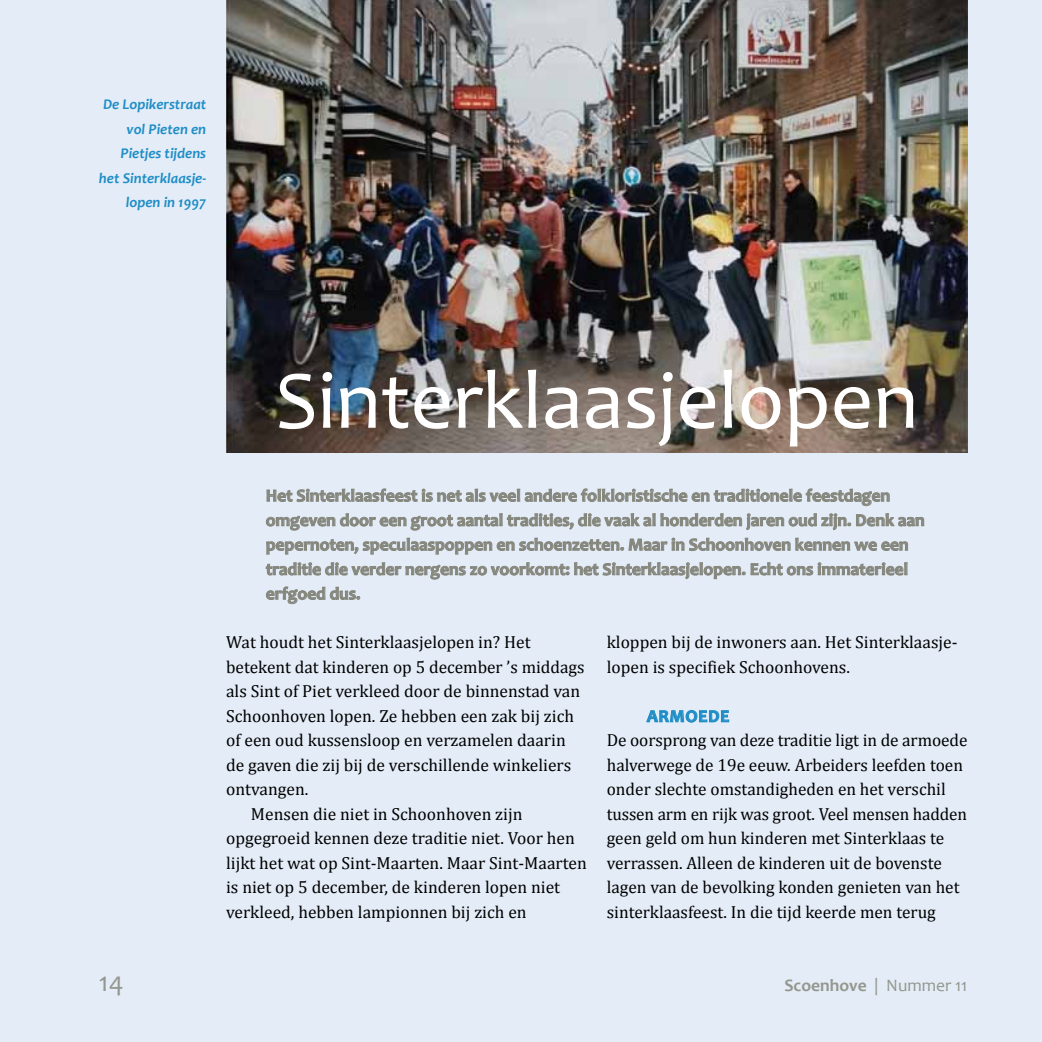
<style>
.page{position:relative;width:1042px;height:1042px;background:#e4ecf7}
.page>*{position:absolute;margin:0;border:0;box-sizing:border-box;transform-origin:0 0}
.t1{font:84px "Candara";letter-spacing:-.005em;color:#fff}
.t2{font:28px "Candara";color:#94978e}
.t3{font:17.5px/24.5px "Cambria";color:#000}
.t4{font:700 17.5px/24.5px "Candara";color:#85877d}
.t5{font:700 17.5px "Candara";color:#94978e}
.t6{font:700 17.5px "Candara";letter-spacing:.04em;color:#1f8ec6}
.t7{font:italic 700 14.88px/24.5px "Candara";color:#1f8ec6;text-align:right}
.s1{font-weight:400}
</style>
<div class="page">
<img style="left:226px;top:0;width:741px;height:452px">
<svg style="left:267px;top:489px;width:622px;height:17px"></svg>
<svg style="left:266px;top:513px;width:658px;height:17px"></svg>
<svg style="left:266px;top:538px;width:642px;height:16px"></svg>
<svg style="left:266px;top:562px;width:479px;height:17px"></svg>
<svg style="left:751px;top:562px;width:156px;height:13px"></svg>
<svg style="left:266px;top:587px;width:94px;height:17px"></svg>
<svg style="left:646px;top:710px;width:83px;height:12px"></svg>
<p class="t7" style="left:99px;top:92px;width:109px">De Lopikerstraat vol Pieten en<br>Pietjes tijdens het Sinterklaasje&shy;lopen in 1997</p>
<h1 class="t1" style="left:275px;top:350px;width:645px">Sinterklaasjelopen</h1>
<p class="t4" style="left:266px;top:483px;width:660px">Het Sinterklaasfeest is net als veel andere folkloristische en traditionele feestdagen omgeven door een groot aantal tradities, die vaak al honderden jaren oud zijn. Denk aan pepernoten, speculaaspoppen en schoenzetten. Maar in Schoonhoven kennen we een traditie die verder nergens zo voorkomt: het Sinterklaasjelopen. Echt ons immaterieel erfgoed dus.</p>
<p class="t3" style="left:226px;top:630px;width:306px">Wat houdt het Sinterklaasjelopen in? Het</p>
<p class="t3" style="left:226px;top:654px;width:360px">betekent dat kinderen op 5 december ’s middags</p>
<p class="t3" style="left:226px;top:679px;width:356px">als Sint of Piet verkleed door de binnenstad van</p>
<p class="t3" style="left:226px;top:703px;width:349px">Schoonhoven lopen. Ze hebben een zak bij zich</p>
<p class="t3" style="left:226px;top:728px;width:341px">of een oud kussensloop en verzamelen daarin</p>
<p class="t3" style="left:226px;top:752px;width:347px">de gaven die zij bij de verschillende winkeliers</p>
<p class="t3" style="left:226px;top:777px;width:84px">ontvangen.</p>
<p class="t3" style="left:251px;top:801px;width:273px">Mensen die niet in Schoonhoven zijn</p>
<p class="t3" style="left:226px;top:826px;width:350px">opgegroeid kennen deze traditie niet. Voor hen</p>
<p class="t3" style="left:226px;top:850px;width:362px">lijkt het wat op Sint-Maarten. Maar Sint-Maarten</p>
<p class="t3" style="left:226px;top:875px;width:336px">is niet op 5 december, de kinderen lopen niet</p>
<p class="t3" style="left:226px;top:899px;width:302px">verkleed, hebben lampionnen bij zich en</p>
<p class="t3" style="left:607px;top:630px;width:352px">kloppen bij de inwoners aan. Het Sinterklaasje&shy;lopen is specifiek Schoonhovens.</p>
<p class="t6" style="left:647px;top:705px;width:84px">Armoede</p>
<p class="t3" style="left:607px;top:728px;width:362px">De oorsprong van deze traditie ligt in de armoede halverwege de 19e eeuw. Arbeiders leefden toen onder slechte omstandigheden en het verschil tussen arm en rijk was groot. Veel mensen hadden geen geld om hun kinderen met Sinterklaas te verrassen. Alleen de kinderen uit de bovenste lagen van de bevolking konden genieten van het sinterklaasfeest. In die tijd keerde men terug</p>
<h2 class="t2" style="left:99px;top:965px;width:26px">14</h2>
<p class="t5" style="left:784px;top:975px;width:184px">Scoenhove <span class="s1">| Nummer 11</span></p>
</div>
